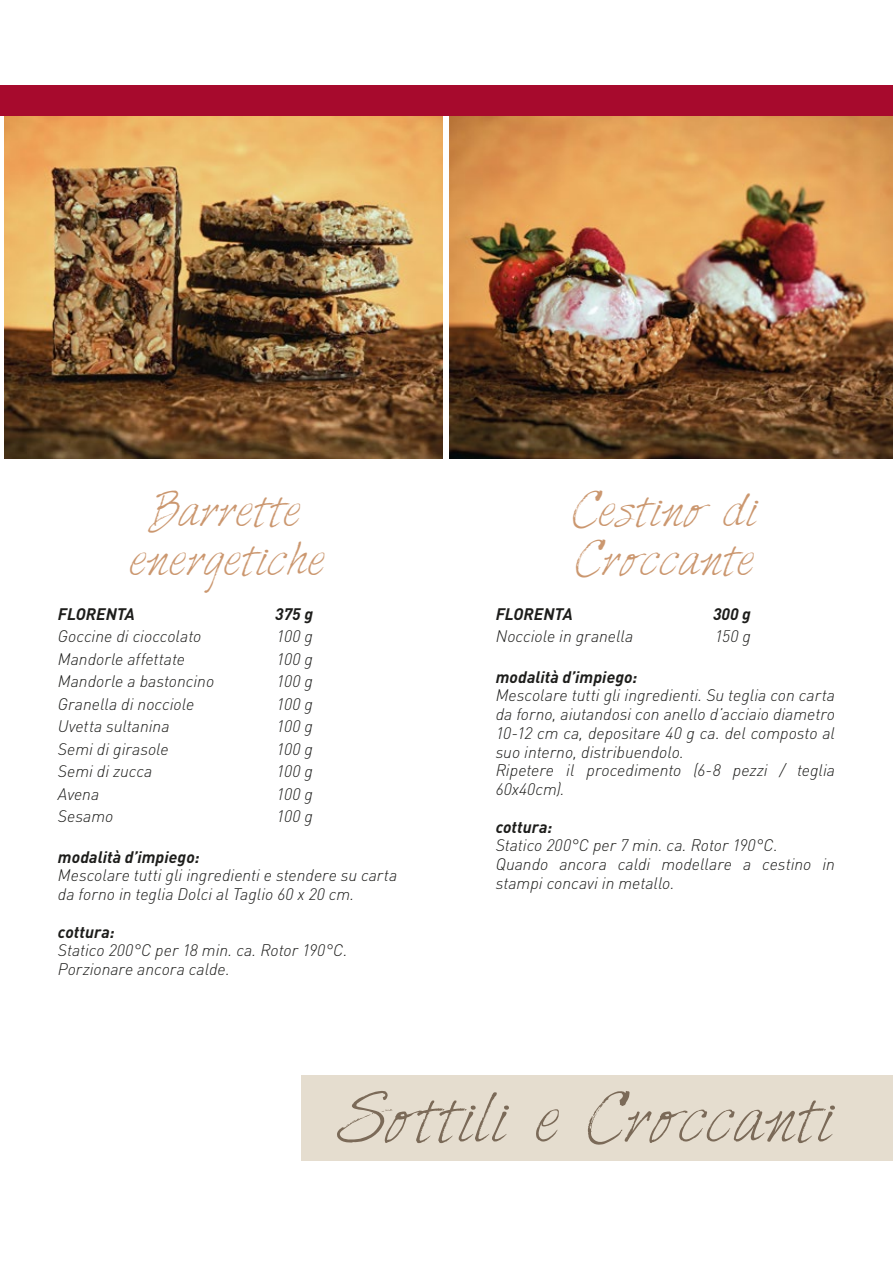
<style>
.page{position:relative;width:893px;height:1263px;background:#fff}
.page>*{position:absolute;margin:0;border:0;box-sizing:border-box;transform-origin:0 0}
.t1{font:57.6px "Harabara Hand";letter-spacing:-.02em;color:#7b6a58}
.t2{font:40.5px/48.6px "Harabara Hand";letter-spacing:-.015em;color:#cb976f}
.t3{font:italic 300 16.5px/18.8px "DIN Pro";color:#1d1d1b}
.t4{font:italic 700 16.5px "DIN Pro";color:#1d1d1b}
</style>
<div class="page">
<img style="left:3px;top:115px;width:440px;height:344px">
<img style="left:449px;top:115px;width:444px;height:344px">
<div style="left:0;top:85px;width:893px;height:30px;background:#a70a2d"></div>
<div style="left:301px;top:1076px;width:592px;height:85px;background:#e5ddcf"></div>
<h2 class="t2" style="left:130px;top:488px;width:196px;text-align:center">Barrette energetiche</h2>
<p class="t4" style="left:58px;top:600px;width:79px">FLORENTA</p>
<p class="t4" style="left:275px;top:600px;width:39px">375 g</p>
<p class="t3" style="left:58px;top:625px;width:145px">Goccine di cioccolato</p>
<p class="t3" style="left:277px;top:625px;width:38px">100 g</p>
<p class="t3" style="left:58px;top:648px;width:129px">Mandorle affettate</p>
<p class="t3" style="left:277px;top:648px;width:38px">100 g</p>
<p class="t3" style="left:58px;top:670px;width:158px">Mandorle a bastoncino</p>
<p class="t3" style="left:277px;top:670px;width:38px">100 g</p>
<p class="t3" style="left:58px;top:693px;width:138px">Granella di nocciole</p>
<p class="t3" style="left:277px;top:693px;width:38px">100 g</p>
<p class="t3" style="left:58px;top:715px;width:113px">Uvetta sultanina</p>
<p class="t3" style="left:277px;top:715px;width:38px">100 g</p>
<p class="t3" style="left:58px;top:738px;width:112px">Semi di girasole</p>
<p class="t3" style="left:277px;top:738px;width:38px">100 g</p>
<p class="t3" style="left:58px;top:760px;width:96px">Semi di zucca</p>
<p class="t3" style="left:277px;top:760px;width:38px">100 g</p>
<p class="t3" style="left:58px;top:783px;width:43px">Avena</p>
<p class="t3" style="left:277px;top:783px;width:38px">100 g</p>
<p class="t3" style="left:58px;top:805px;width:57px">Sesamo</p>
<p class="t3" style="left:277px;top:805px;width:38px">100 g</p>
<p class="t4" style="left:58px;top:843px;width:143px">modalità d’impiego:</p>
<p class="t3" style="left:58px;top:865px;width:341px">Mescolare tutti gli ingredienti e stendere su carta da forno in teglia Dolci al Taglio 60 x 20 cm.</p>
<p class="t4" style="left:58px;top:918px;width:58px">cottura:</p>
<p class="t3" style="left:58px;top:940px;width:291px">Statico 200°C per 18 min. ca. Rotor 190°C.<br>Porzionare ancora calde.</p>
<h2 class="t2" style="left:573px;top:488px;width:186px">Cestino di<br>Croccante</h2>
<p class="t4" style="left:496px;top:600px;width:79px">FLORENTA</p>
<p class="t4" style="left:713px;top:600px;width:39px">300 g</p>
<p class="t3" style="left:496px;top:625px;width:139px">Nocciole in granella</p>
<p class="t3" style="left:715px;top:625px;width:38px">150 g</p>
<p class="t4" style="left:496px;top:663px;width:143px">modalità d’impiego:</p>
<p class="t3" style="left:496px;top:684px;width:341px">Mescolare tutti gli ingredienti. Su teglia con carta da forno, aiutandosi con anello d’acciaio diametro 10-12 cm ca, depositare 40 g ca. del composto al suo interno, distribuendolo.<br>Ripetere il procedimento (6-8 pezzi / teglia 60x40cm).</p>
<p class="t4" style="left:496px;top:813px;width:58px">cottura:</p>
<p class="t3" style="left:496px;top:834px;width:341px">Statico 200°C per 7 min. ca. Rotor 190°C.<br>Quando ancora caldi modellare a cestino in stampi concavi in metallo.</p>
<h1 class="t1" style="left:337px;top:1088px;width:498px">Sottili e Croccanti</h1>
</div>
